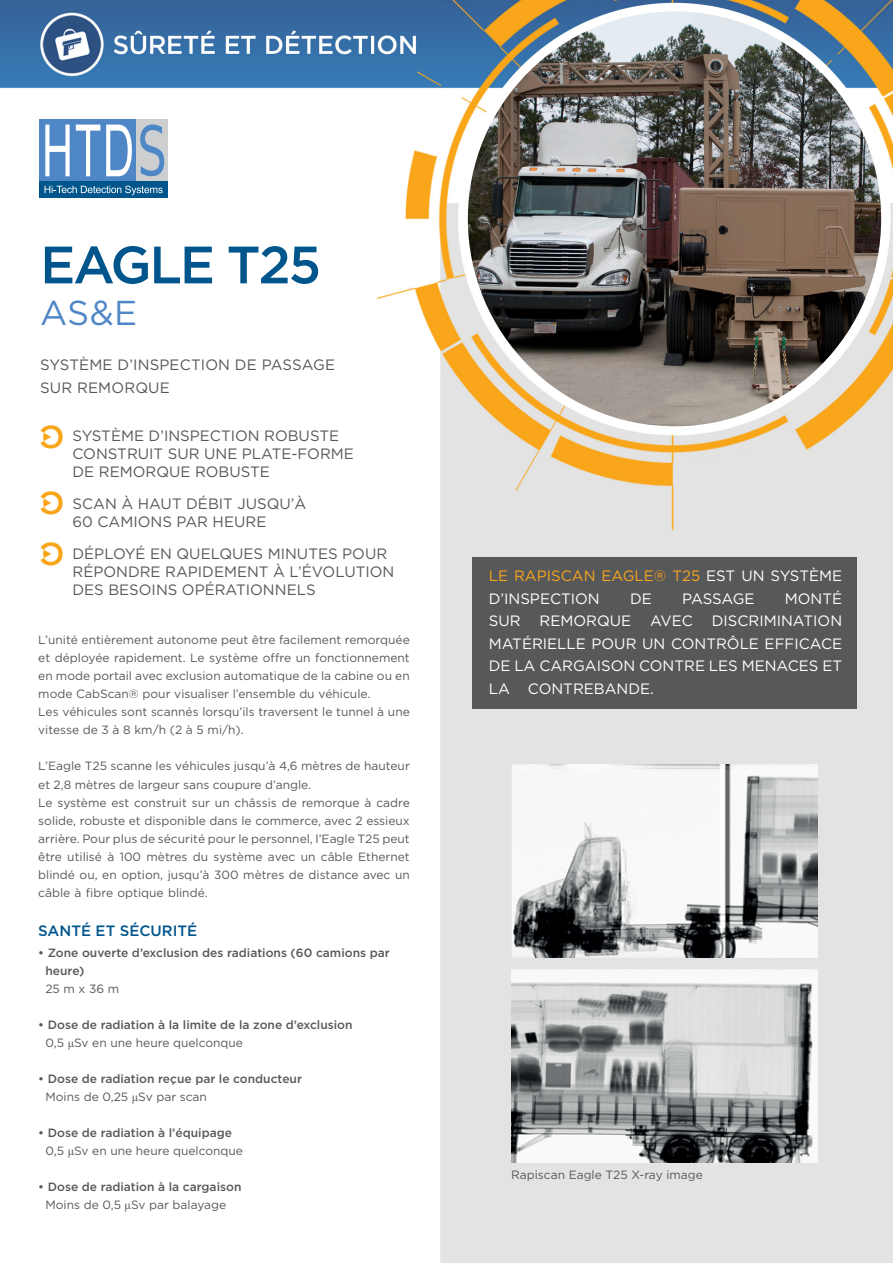
<style>
.page{position:relative;width:893px;height:1263px;background:#fff}
.page>*{position:absolute;margin:0;border:0;box-sizing:border-box;transform-origin:0 0}
.t1{font:500 52.5px "Gotham";letter-spacing:-.04em;color:#00568c}
.t2{font:34.5px "Gotham";color:#4f87c6}
.t3{font:15px/18px "Gotham";color:#57585a}
.t4{font:15px/22.5px "Gotham";color:#fff}
.t5{font:500 15px "Gotham";color:#00568c}
.t6{font:12px/18px "Gotham";color:#57585a}
.t7{font:500 12px/18px "Gotham";color:#57585a}
.s1{font-weight:400}
.s2{font-family:"Times New Roman";font-weight:400}
.s3{color:#f9a51b}
</style>
<div class="page">
<img style="left:0;top:0;width:893px;height:1263px">
<img style="left:468px;top:11px;width:413px;height:415px">
<hr style="left:39px;top:180px;width:129px;height:1px;background:#fff">
<div style="left:39px;top:119px;width:97px;height:61px;background:#4f87c6"></div>
<div style="left:136px;top:119px;width:32px;height:61px;background:#cdced0"></div>
<div style="left:39px;top:181px;width:129px;height:17px;background:#00568c"></div>
<svg style="left:45px;top:186px;width:118px;height:9px"></svg>
<svg style="left:45px;top:125px;width:25px;height:51px"></svg>
<svg style="left:76px;top:125px;width:24px;height:51px"></svg>
<svg style="left:106px;top:125px;width:26px;height:51px"></svg>
<svg style="left:140px;top:125px;width:24px;height:51px"></svg>
<img style="left:38px;top:424px;width:27px;height:29px">
<img style="left:38px;top:490px;width:27px;height:29px">
<img style="left:38px;top:541px;width:27px;height:28px">
<div style="left:472px;top:557px;width:385px;height:151px;background:#57585a"></div>
<img style="left:511px;top:765px;width:307px;height:193px">
<img style="left:511px;top:970px;width:307px;height:193px">
<h1 class="t1" style="left:40px;top:235px;width:283px">EAGLE T25</h1>
<h2 class="t2" style="left:40px;top:294px;width:99px">AS&amp;E</h2>
<p class="t3" style="left:40px;top:353px;width:296px;line-height:22.5px">SYSTÈME D’INSPECTION DE PASSAGE<br>SUR REMORQUE</p>
<p class="t3" style="left:73px;top:426px;width:283px">SYSTÈME D’INSPECTION ROBUSTE<br>CONSTRUIT SUR UNE PLATE-FORME<br>DE REMORQUE ROBUSTE</p>
<p class="t3" style="left:73px;top:495px;width:235px">SCAN À HAUT DÉBIT JUSQU’À<br>60 CAMIONS PAR HEURE</p>
<p class="t3" style="left:73px;top:544px;width:323px">DÉPLOYÉ EN QUELQUES MINUTES POUR<br>RÉPONDRE RAPIDEMENT À L’ÉVOLUTION<br>DES BESOINS OPÉRATIONNELS</p>
<p class="t6" style="left:38px;top:631px;width:373px">L’unité entièrement autonome peut être facilement remorquée et déployée rapidement. Le système offre un fonctionnement en mode portail avec exclusion automatique de la cabine ou en mode CabScan® pour visualiser l’ensemble du véhicule.<br>Les véhicules sont scannés lorsqu’ils traversent le tunnel à une vitesse de 3 à 8 km/h (2 à 5 mi/h).</p>
<p class="t6" style="left:38px;top:757px;width:373px">L’Eagle T25 scanne les véhicules jusqu’à 4,6 mètres de hauteur et 2,8 mètres de largeur sans coupure d’angle.<br>Le système est construit sur un châssis de remorque à cadre solide, robuste et disponible dans le commerce, avec 2 essieux arrière. Pour plus de sécurité pour le personnel, l’Eagle T25 peut être utilisé à 100 mètres du système avec un câble Ethernet blindé ou, en option, jusqu’à 300 mètres de distance avec un câble à fibre optique blindé.</p>
<p class="t5" style="left:38px;top:922px;width:161px">SANTÉ ET SÉCURITÉ</p>
<p class="t7" style="left:45px;top:943px;width:346px;text-indent:-7px">• Zone ouverte d’exclusion des radiations (60 camions par heure)</p>
<p class="t6" style="left:45px;top:979px;width:75px">25 m x 36 m</p>
<p class="t7" style="left:45px;top:1015px;width:309px;text-indent:-7px">• Dose de radiation à la limite de la zone d’exclusion<br><span class="s1">0,5</span> <span class="s2">μ</span><span class="s1">Sv en une heure quelconque</span></p>
<p class="t7" style="left:45px;top:1069px;width:258px;text-indent:-7px">• Dose de radiation reçue par le conducteur<br><span class="s1">Moins de 0,25</span> <span class="s2">μ</span><span class="s1">Sv par scan</span></p>
<p class="t7" style="left:45px;top:1123px;width:199px;text-indent:-7px">• Dose de radiation à l’équipage<br><span class="s1">0,5</span> <span class="s2">μ</span><span class="s1">Sv en une heure quelconque</span></p>
<p class="t7" style="left:45px;top:1177px;width:197px;text-indent:-7px">• Dose de radiation à la cargaison<br><span class="s1">Moins de 0,5</span> <span class="s2">μ</span><span class="s1">Sv par balayage</span></p>
<p class="t4" style="left:489px;top:564px;width:355px"><span class="s3">LE RAPISCAN EAGLE® T25</span> EST UN SYSTÈME<br>D’INSPECTION</p>
<p class="t4" style="left:630px;top:587px;width:23px">DE</p>
<p class="t4" style="left:682px;top:587px;width:74px">PASSAGE</p>
<p class="t4" style="left:785px;top:587px;width:59px">MONTÉ</p>
<p class="t4" style="left:489px;top:609px;width:33px">SUR</p>
<p class="t4" style="left:539px;top:609px;width:93px">REMORQUE</p>
<p class="t4" style="left:650px;top:609px;width:44px">AVEC</p>
<p class="t4" style="left:489px;top:609px;width:355px;text-align:justify;text-indent:223px">DISCRIMINATION MATÉRIELLE POUR UN CONTRÔLE EFFICACE DE LA CARGAISON CONTRE LES MENACES ET LA CONTREBANDE.</p>
<p class="t6" style="left:511px;top:1166px;width:193px">Rapiscan Eagle T25 X-ray image</p>
</div>
